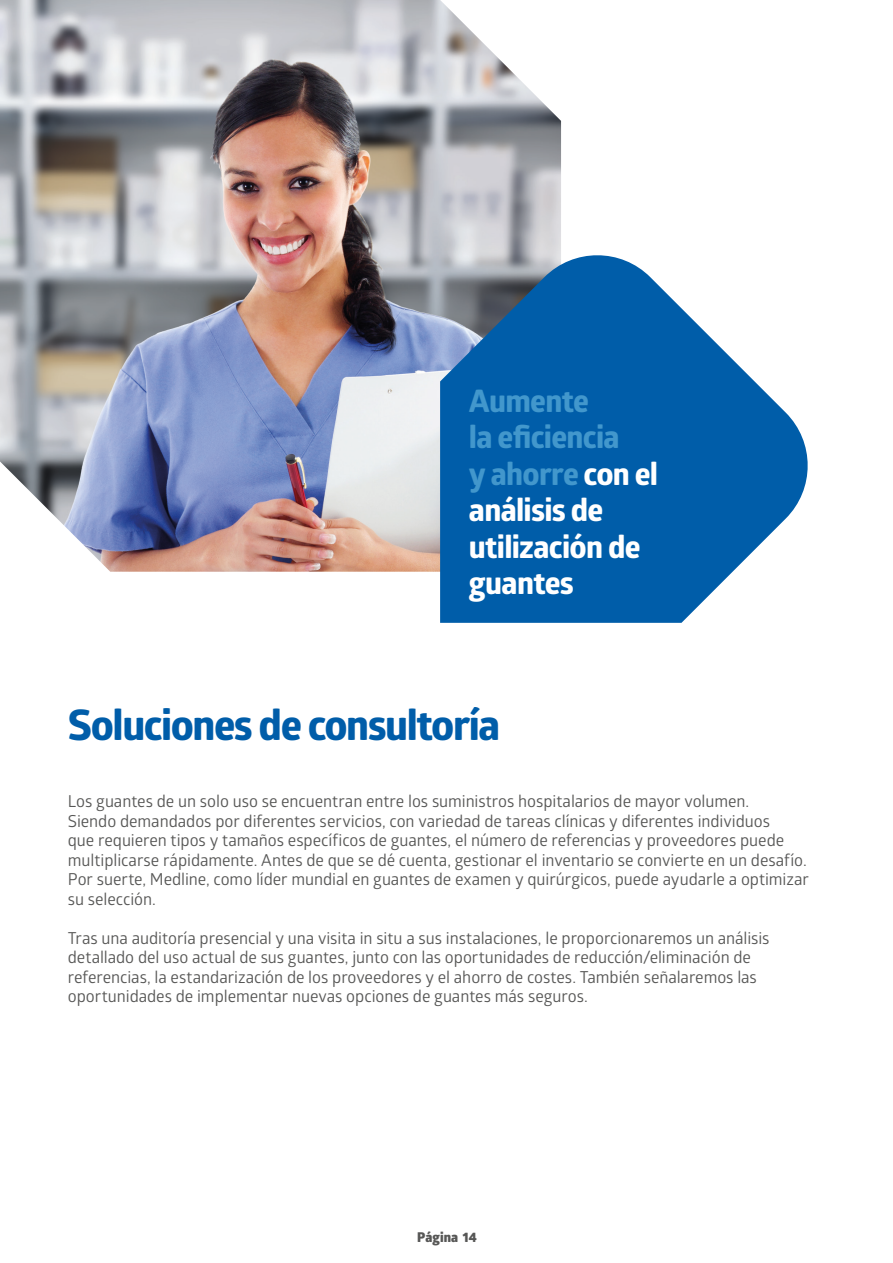
<style>
.page{position:relative;width:893px;height:1263px;background:#fff}
.page>*{position:absolute;margin:0;border:0;box-sizing:border-box;transform-origin:0 0}
.MEDLINE_-_Headline__M{font:700 42px "Globerx";letter-spacing:-.035em;color:#005da9}
.A4{font:700 31.2px "Globerx";letter-spacing:-.02em;color:#4297cc}
.A4-2{font:700 31.2px "Globerx";letter-spacing:-.02em;color:#fff}
.t1{font:16.5px/19.5px "Glober";letter-spacing:-.005em;color:#575756}
.t2{font:800 13.5px "Glober";letter-spacing:.005em;color:#575756}
.s1{color:#fff}
</style>
<div class="page">
<img style="left:0;top:0;width:561px;height:572px">
<svg style="left:440px;top:248px;width:368px;height:375px;fill:#005da9"></svg>
<p class="A4" style="left:469px;top:378px;width:121px">Aumente</p>
<p class="A4" style="left:469px;top:414px;width:152px">la eficiencia</p>
<p class="A4" style="left:469px;top:451px;width:191px">y ahorre <span class="s1">con el</span></p>
<p class="A4-2" style="left:469px;top:487px;width:136px">análisis de</p>
<p class="A4-2" style="left:469px;top:524px;width:173px">utilización de</p>
<p class="A4-2" style="left:469px;top:560px;width:106px">guantes</p>
<p class="MEDLINE_-_Headline__M" style="left:68px;top:695px;width:434px">Soluciones de consultoría</p>
<p class="t1" style="left:68px;top:791px;width:742px">Los guantes de un solo uso se encuentran entre los suministros hospitalarios de mayor volumen.<br>Siendo demandados por diferentes servicios, con variedad de tareas clínicas y diferentes individuos<br>que requieren tipos y tamaños específicos de guantes, el número de referencias y proveedores puede multiplicarse rápidamente. Antes de que se dé cuenta, gestionar el inventario se convierte en un desafío.<br>Por suerte, Medline, como líder mundial en guantes de examen y quirúrgicos, puede ayudarle a optimizar su selección.</p>
<p class="t1" style="left:68px;top:927px;width:703px">Tras una auditoría presencial y una visita in situ a sus instalaciones, le proporcionaremos un análisis detallado del uso actual de sus guantes, junto con las oportunidades de reducción/eliminación de referencias, la estandarización de los proveedores y el ahorro de costes. También señalaremos las oportunidades de implementar nuevas opciones de guantes más seguros.</p>
<p class="t2" style="left:417px;top:1227px;width:61px">Página 14</p>
</div>
